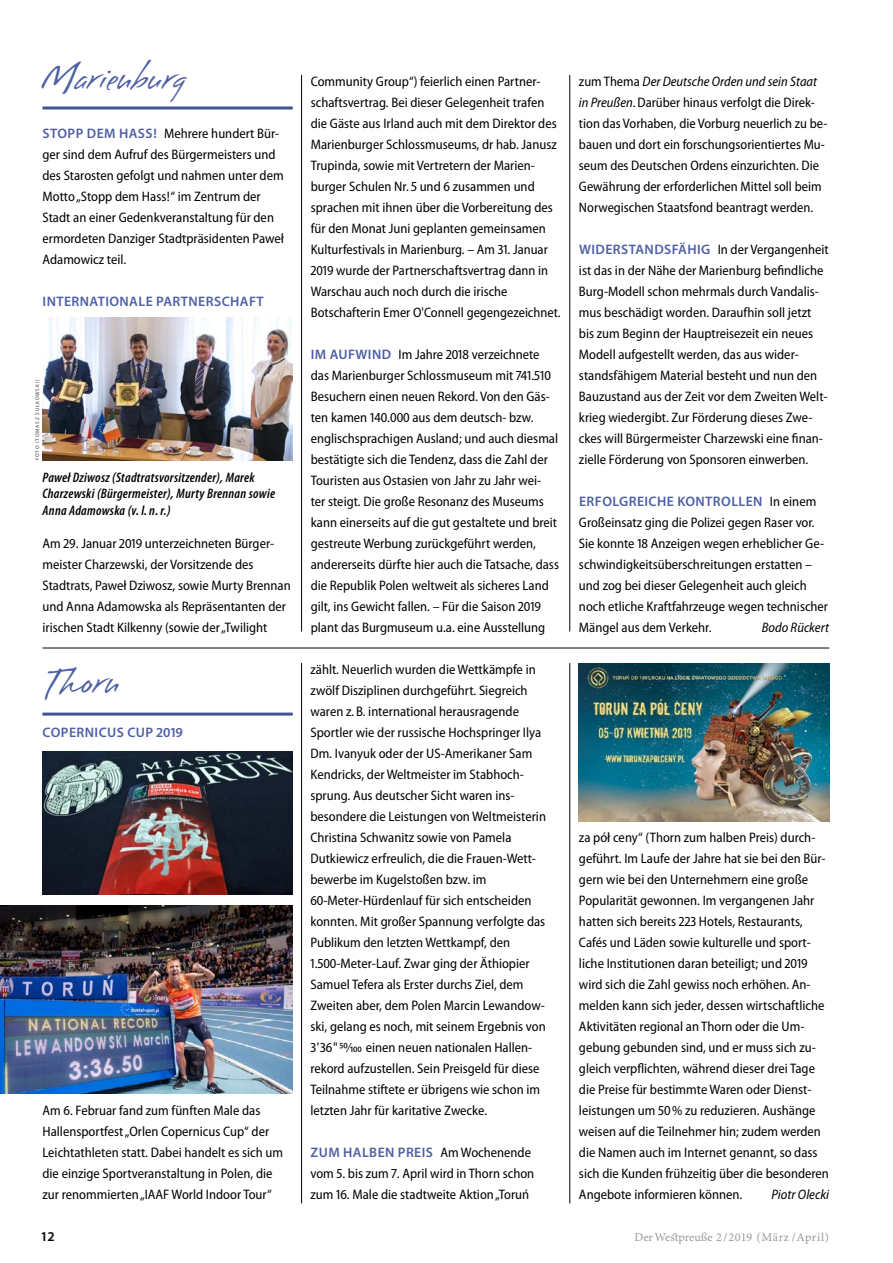
<style>
.page{position:relative;width:893px;height:1263px;background:#fff}
.page>*{position:absolute;margin:0;border:0;box-sizing:border-box;transform-origin:0 0}
.t1{font:49.5px "Brisa Alternates";color:#4e60a5}
.t2{font:semi-condensed 13.8px/21px "Myriad Pro";color:#000}
.t3{font:italic 600 condensed 13.8px/16.5px "Myriad Pro";letter-spacing:.02em;color:#000}
.t4{font:600 13.8px "Myriad Pro";letter-spacing:.03em;color:#4e60a5}
.t5{font:italic semi-condensed 13.8px "Myriad Pro";color:#000}
.t6{font:600 13.5px "Myriad Pro";color:#000}
.t7{font:12px "Minion Pro Capt";color:#9c9b9b}
.t8{font:5.25px "Myriad Pro";letter-spacing:.16em;color:#3f3e3e}
.s1{font-weight:600;font-stretch:normal;color:#4e60a5}
.s2{font-style:italic}
</style>
<div class="page">
<hr style="left:892px;top:0;width:1px;height:1263px;background:#ebebf6">
<hr style="left:43px;top:107px;width:250px;height:3px;background:#3e5399">
<img style="left:43px;top:318px;width:250px;height:143px">
<img style="left:42px;top:751px;width:251px;height:143px">
<img style="left:0;top:905px;width:293px;height:189px">
<img style="left:579px;top:663px;width:250px;height:158px">
<hr style="left:43px;top:713px;width:250px;height:3px;background:#3e5399">
<hr style="left:43px;top:648px;width:786px;height:1px;background:#000">
<hr style="left:301px;top:663px;width:1px;height:540px;background:#000">
<hr style="left:301px;top:75px;width:1px;height:556px;background:#000">
<hr style="left:569px;top:663px;width:1px;height:540px;background:#000">
<hr style="left:569px;top:75px;width:1px;height:556px;background:#000">
<h1 class="t1" style="left:43px;top:53px;width:145px">Marienburg</h1>
<p class="t2" style="left:43px;top:123px;width:243px"><span class="s1">STOPP DEM HASS!</span> Mehrere hundert Bür&shy;ger sind dem Aufruf des Bürgermeisters und des Starosten gefolgt und nahmen unter dem Motto „Stopp dem Hass!“ im Zentrum der Stadt an einer Gedenkveranstaltung für den ermordeten Danziger Stadtpräsidenten Paweł Adamowicz teil.</p>
<p class="t4" style="left:43px;top:293px;width:223px">INTERNATIONALE PARTNERSCHAFT</p>
<p class="t8" style="left:34px;top:460px;width:82px;rotate:-90deg">FOTO (TOMASZ SUŁKOWSKI)</p>
<p class="t3" style="left:43px;top:469px;width:234px">Paweł Dziwosz (Stadtratsvorsitzender), Marek<br>Charzewski (Bürgermeister), Murty Brennan sowie<br>Anna Adamowska (v. l. n. r.)</p>
<p class="t2" style="left:43px;top:533px;width:250px">Am 29. Januar 2019 unterzeichneten Bürger&shy;meister Charzewski, der Vorsitzende des Stadtrats, Paweł Dziwosz, sowie Murty Brennan und Anna Adamowska als Repräsentanten der irischen Stadt Kilkenny (sowie der „Twilight</p>
<h1 class="t1" style="left:43px;top:657px;width:78px">Thorn</h1>
<p class="t4" style="left:43px;top:723px;width:142px">COPERNICUS CUP 2019-</p>
<p class="t2" style="left:43px;top:1100px;width:242px">Am 6. Februar fand zum fünften Male das Hallensportfest „Orlen Copernicus Cup“ der Leichtathleten statt. Dabei handelt es sich um die einzige Sportveranstaltung in Polen, die zur renommierten „IAAF World Indoor Tour“</p>
<p class="t2" style="left:311px;top:71px;width:251px">Community Group“) feierlich einen Partner&shy;schaftsvertrag. Bei dieser Gelegenheit trafen die Gäste aus Irland auch mit dem Direktor des Marienburger Schlossmuseums, dr hab. Janusz Trupinda, sowie mit Vertretern der Marien&shy;burger Schulen Nr. 5 und 6 zusammen und sprachen mit ihnen über die Vorbereitung des für den Monat Juni geplanten gemeinsamen Kulturfestivals in Marienburg. – Am 31. Januar 2019 wurde der Partnerschaftsvertrag dann in Warschau auch noch durch die irische Botschafterin Emer O'Connell gegengezeichnet.</p>
<p class="t2" style="left:311px;top:344px;width:250px"><span class="s1">IM AUFWIND</span> Im Jahre 2018 verzeichnete das Marienburger Schlossmuseum mit 741.510<br>Besuchern einen neuen Rekord. Von den Gäs&shy;ten kamen 140.000 aus dem deutsch- bzw. englischsprachigen Ausland; und auch diesmal bestätigte sich die Tendenz, dass die Zahl der Touristen aus Ostasien von Jahr zu Jahr wei&shy;ter steigt. Die große Resonanz des Museums kann einerseits auf die gut gestaltete und breit gestreute Werbung zurückgeführt werden, andererseits dürfte hier auch die Tatsache, dass die Republik Polen weltweit als sicheres Land gilt, ins Gewicht fallen. – Für die Saison 2019 plant das Burgmuseum u.a. eine Ausstellung</p>
<p class="t2" style="left:310px;top:659px;width:237px">zählt. Neuerlich wurden die Wettkämpfe in zwölf Disziplinen durchgeführt. Siegreich waren z.B. international herausragende Sportler wie der russische Hochspringer Ilya Dm. Ivanyuk oder der US-Amerikaner Sam Kendricks, der Weltmeister im Stabhoch&shy;sprung. Aus deutscher Sicht waren ins&shy;besondere die Leistungen von Weltmeisterin Christina Schwanitz sowie von Pamela Dutkiewicz erfreulich, die die Frauen-Wett&shy;bewerbe im Kugelstoßen bzw. im 60-Meter-Hürdenlauf für sich entscheiden konnten. Mit großer Spannung verfolgte das Publikum den letzten Wettkampf, den 1.500-Meter-Lauf. Zwar ging der Äthiopier Samuel Tefera als Erster durchs Ziel, dem Zweiten aber, dem Polen Marcin Lewandow&shy;ski, gelang es noch, mit seinem Ergebnis von 3'36" 50/100 einen neuen nationalen Hallen&shy;rekord aufzustellen. Sein Preisgeld für diese Teilnahme stiftete er übrigens wie schon im letzten Jahr für karitative Zwecke.</p>
<p class="t2" style="left:310px;top:1142px;width:225px"><span class="s1">ZUM HALBEN PREIS</span> Am Wochenende vom 5. bis zum 7. April wird in Thorn schon zum 16. Male die stadtweite Aktion „Toruń</p>
<p class="t2" style="left:579px;top:71px;width:250px">zum Thema <span class="s2">Der Deutsche Orden und sein Staat in Preußen</span>. Darüber hinaus verfolgt die Direk&shy;tion das Vorhaben, die Vorburg neuerlich zu be&shy;bauen und dort ein forschungsorientiertes Mu&shy;seum des Deutschen Ordens einzurichten. Die Gewährung der erforderlichen Mittel soll beim Norwegischen Staatsfond beantragt werden.</p>
<p class="t2" style="left:579px;top:239px;width:251px"><span class="s1">WIDERSTANDSFÄHIG</span> In der Vergangenheit ist das in der Nähe der Marienburg befindliche Burg-Modell schon mehrmals durch Vandalis&shy;mus beschädigt worden. Daraufhin soll jetzt bis zum Beginn der Hauptreisezeit ein neues Modell aufgestellt werden, das aus wider&shy;standsfähigem Material besteht und nun den Bauzustand aus der Zeit vor dem Zweiten Welt&shy;krieg wiedergibt. Zur Förderung dieses Zwe&shy;ckes will Bürgermeister Charzewski eine finan&shy;zielle Förderung von Sponsoren einwerben.</p>
<p class="t2" style="left:579px;top:491px;width:251px"><span class="s1">ERFOLGREICHE KONTROLLEN</span> In einem Großeinsatz ging die Polizei gegen Raser vor.<br>Sie konnte 18 Anzeigen wegen erheblicher Ge&shy;schwindigkeitsüberschreitungen erstatten – und zog bei dieser Gelegenheit auch gleich noch etliche Kraftfahrzeuge wegen technischer Mängel aus dem Verkehr.</p>
<p class="t5" style="left:762px;top:618px;width:69px">Bodo Rückert</p>
<p class="t2" style="left:579px;top:827px;width:252px">za pół ceny“ (Thorn zum halben Preis) durch&shy;geführt. Im Laufe der Jahre hat sie bei den Bür&shy;gern wie bei den Unternehmern eine große Popularität gewonnen. Im vergangenen Jahr hatten sich bereits 223 Hotels, Restaurants, Cafés und Läden sowie kulturelle und sport&shy;liche Institutionen daran beteiligt; und 2019 wird sich die Zahl gewiss noch erhöhen. An&shy;melden kann sich jeder, dessen wirtschaftliche Aktivitäten regional an Thorn oder die Um&shy;gebung gebunden sind, und er muss sich zu&shy;gleich verpflichten, während dieser drei Tage die Preise für bestimmte Waren oder Dienst&shy;leistungen um 50% zu reduzieren. Aushänge weisen auf die Teilnehmer hin; zudem werden die Namen auch im Internet genannt, so dass sich die Kunden frühzeitig über die besonderen Angebote informieren können.</p>
<p class="t5" style="left:772px;top:1186px;width:59px">Piotr Olecki</p>
<p class="t6" style="left:40px;top:1227px;width:16px">12</p>
<p class="t7" style="left:635px;top:1228px;width:196px">Der Westpreuße 2/2019 (März /April)</p>
</div>
